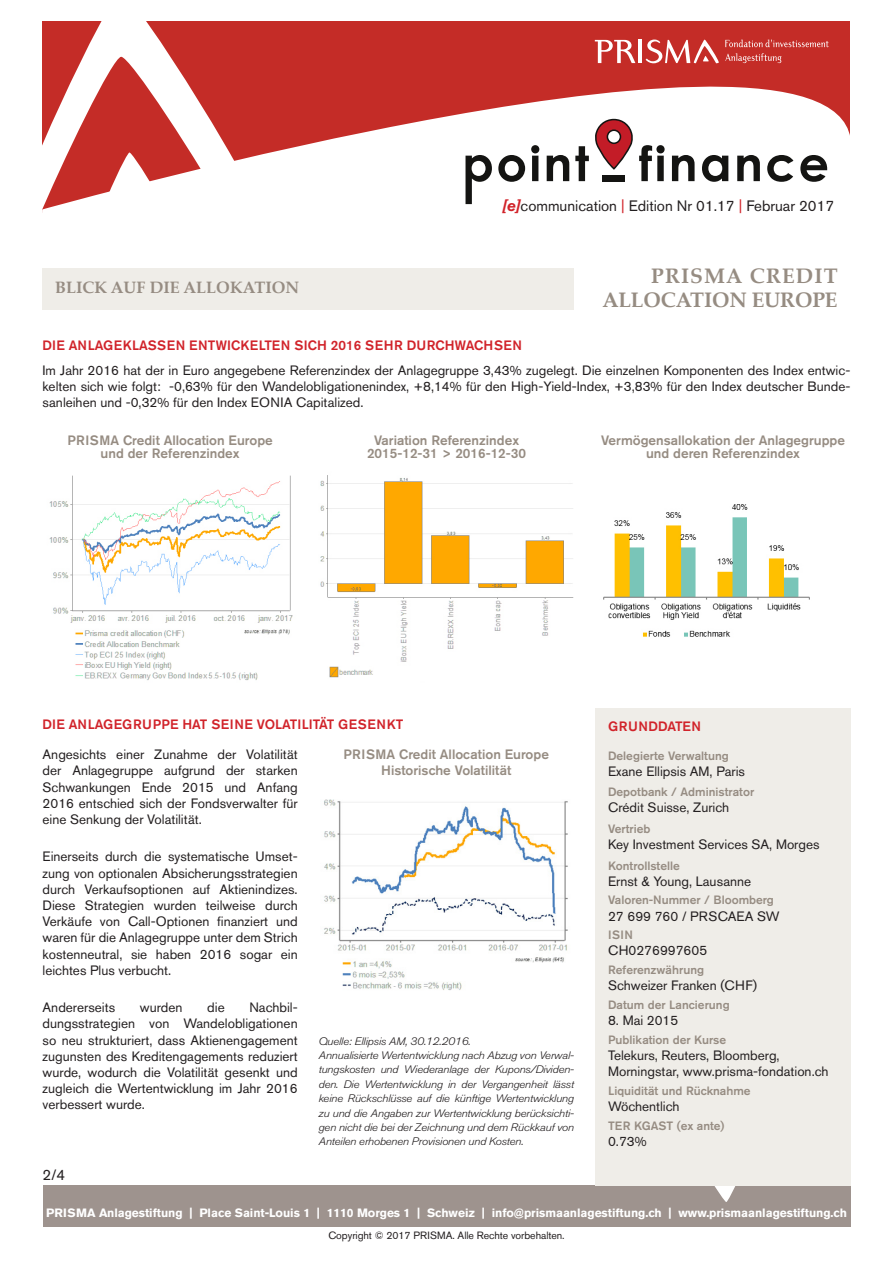
<style>
.page{position:relative;width:893px;height:1263px;background:#fff}
.page>*{position:absolute;margin:0;border:0;box-sizing:border-box;transform-origin:0 0}
.t1{font:700 21px/24px "Palatino Linotype";letter-spacing:-.01em;color:#968c82;text-align:right}
.t2{font:700 16.5px "Palatino Linotype";color:#968c82}
.t3{font:15px "Akzidenz Grotesk BE";color:#231f20}
._04A___Texte_noir{font:13.5px/16.2px "Akzidenz Grotesk BE";color:#231f20;text-align:justify}
.t4{font:500 13.5px/13.5px "Akzidenz Grotesk BE";color:#968c82;text-align:center}
._04A___Texte_noir-2{font:500 13.5px "Akzidenz Grotesk BE";letter-spacing:.02em;color:#d1232a}
._04A___Texte_noir-3{font:500 13.5px "Akzidenz Grotesk BE";letter-spacing:.04em;color:#d1232a}
._04A___Texte_noir-4{font:500 12px "Akzidenz Grotesk BE";color:#968c82}
.t5{font:700 12px "Akzidenz Grotesk BE";letter-spacing:-.005em;color:#fff}
.t6{font:italic 300 10.8px/14.4px "Akzidenz Grotesk BE";letter-spacing:-.025em;color:#231f20;text-align:justify;scale:1.11 1}
.t7{font:10.5px "Akzidenz Grotesk BE";letter-spacing:-.005em;color:#231f20}
.s1{font-weight:700;font-style:italic;color:#d1232a}
.s2{color:#d1232a}
</style>
<div class="page">
<div style="left:43px;top:1186px;width:807px;height:41px;background:#9e938e"></div>
<svg style="left:714px;top:1186px;width:22px;height:16px"></svg>
<img style="left:49px;top:475px;width:244px;height:206px">
<img style="left:320px;top:475px;width:254px;height:203px">
<img style="left:603px;top:504px;width:207px;height:133px">
<img style="left:324px;top:799px;width:244px;height:191px">
<div style="left:43px;top:268px;width:531px;height:42px;background:#efede8"></div>
<div style="left:595px;top:708px;width:255px;height:478px;background:#efede8"></div>
<svg style="left:43px;top:21px;width:807px;height:189px;fill:#c42c27"></svg>
<svg style="left:595px;top:40px;width:40px;height:23px"></svg>
<hr style="left:639px;top:40px;width:3px;height:23px;background:#fff">
<svg style="left:646px;top:39px;width:183px;height:24px"></svg>
<svg style="left:465px;top:155px;width:27px;height:49px"></svg>
<svg style="left:498px;top:155px;width:27px;height:27px"></svg>
<svg style="left:531px;top:145px;width:8px;height:36px"></svg>
<svg style="left:547px;top:155px;width:22px;height:26px"></svg>
<svg style="left:672px;top:155px;width:23px;height:26px"></svg>
<svg style="left:702px;top:155px;width:26px;height:27px"></svg>
<svg style="left:737px;top:155px;width:23px;height:26px"></svg>
<svg style="left:767px;top:155px;width:26px;height:27px"></svg>
<svg style="left:800px;top:155px;width:27px;height:27px"></svg>
<svg style="left:575px;top:119px;width:90px;height:62px"></svg>
<p class="t2" style="left:55px;top:275px;width:245px">BLICK AUF DIE ALLOKATION</p>
<p class="t3" style="left:503px;top:197px;width:333px"><span class="s1">[e]</span>communication <span class="s2">|</span> Edition Nr 01.17 <span class="s2">|</span> Februar 2017</p>
<h1 class="t1" style="left:602px;top:263px;width:237px">PRISMA CREDIT<br>ALLOCATION EUROPE</h1>
<p class="_04A___Texte_noir-2" style="left:42px;top:337px;width:481px">DIE ANLAGEKLASSEN ENTWICKELTEN SICH 2016 SEHR DURCHWACHSEN</p>
<p class="_04A___Texte_noir" style="left:42px;top:362px;width:809px">Im Jahr 2016 hat der in Euro angegebene Referenzindex der Anlagegruppe 3,43% zugelegt. Die einzelnen Komponenten des Index entwic&shy;kelten sich wie folgt: -0,63% für den Wandelobligationenindex, +8,14% für den High-Yield-Index, +3,83% für den Index deutscher Bunde&shy;sanleihen und -0,32% für den Index EONIA Capitalized.</p>
<p class="t4" style="left:67px;top:433px;width:207px">PRISMA Credit Allocation Europe</p>
<p class="t4" style="left:101px;top:446px;width:141px">und der Referenzindex</p>
<p class="t4" style="left:374px;top:433px;width:147px">Variation Referenzindex</p>
<p class="t4" style="left:367px;top:446px;width:160px">2015-12-31 &gt; 2016-12-30</p>
<p class="t4" style="left:601px;top:433px;width:245px">Vermögensallokation der Anlagegruppe und deren Referenzindex</p>
<p class="_04A___Texte_noir-2" style="left:42px;top:715px;width:362px">DIE ANLAGEGRUPPE HAT SEINE VOLATILITÄT GESENKT</p>
<p class="_04A___Texte_noir" style="left:43px;top:746px;width:257px">Angesichts einer Zunahme der Volatilität der Anlagegruppe aufgrund der starken Schwankungen Ende 2015 und Anfang 2016 entschied sich der Fondsverwalter für eine Senkung der Volatilität.</p>
<p class="_04A___Texte_noir" style="left:43px;top:848px;width:257px">Einerseits durch die systematische Umset&shy;zung von optionalen Absicherungsstrategien durch Verkaufsoptionen auf Aktienindizes.<br>Diese Strategien wurden teilweise durch Verkäufe von Call-Optionen finanziert und waren für die Anlagegruppe unter dem Strich kostenneutral, sie haben 2016 sogar ein leichtes Plus verbucht.</p>
<p class="_04A___Texte_noir" style="left:43px;top:999px;width:74px">Andererseits</p>
<p class="_04A___Texte_noir" style="left:140px;top:999px;width:44px">wurden</p>
<p class="_04A___Texte_noir" style="left:207px;top:999px;width:19px">die</p>
<p class="_04A___Texte_noir" style="left:43px;top:999px;width:257px;text-indent:207px">Nachbil&shy;dungsstrategien von Wandelobligationen so neu strukturiert, dass Aktienengagement zugunsten des Kreditengagements reduziert wurde, wodurch die Volatilität gesenkt und zugleich die Wertentwicklung im Jahr 2016 verbessert wurde.</p>
<p class="t3" style="left:43px;top:1166px;width:24px">2/4</p>
<p class="t4" style="left:343px;top:746px;width:207px;line-height:16.2px">PRISMA Credit Allocation Europe<br>Historische Volatilität</p>
<p class="t6" style="left:318px;top:1034px;width:139px">Quelle: Ellipsis AM, 30.12.2016.</p>
<p class="t6" style="left:318px;top:1048px;width:232px">Annualisierte Wertentwicklung nach Abzug von Verwal&shy;tungskosten und Wiederanlage der Kupons/Dividen&shy;den. Die Wertentwicklung in der Vergangenheit lässt keine Rückschlüsse auf die künftige Wertentwicklung zu und die Angaben zur Wertentwicklung berücksichti&shy;gen nicht die bei der Zeichnung und dem Rückkauf von Anteilen erhobenen Provisionen und Kosten.</p>
<p class="_04A___Texte_noir-3" style="left:608px;top:718px;width:95px">GRUNDDATEN</p>
<p class="_04A___Texte_noir-4" style="left:608px;top:748px;width:122px">Delegierte Verwaltung</p>
<p class="_04A___Texte_noir" style="left:608px;top:763px;width:138px">Exane Ellipsis AM, Paris</p>
<p class="_04A___Texte_noir-4" style="left:608px;top:785px;width:148px">Depotbank / Administrator</p>
<p class="_04A___Texte_noir" style="left:608px;top:799px;width:123px">Crédit Suisse, Zurich</p>
<p class="_04A___Texte_noir-4" style="left:608px;top:821px;width:44px">Vertrieb</p>
<p class="_04A___Texte_noir" style="left:608px;top:836px;width:213px">Key Investment Services SA, Morges</p>
<p class="_04A___Texte_noir-4" style="left:608px;top:858px;width:73px">Kontrollstelle</p>
<p class="_04A___Texte_noir" style="left:608px;top:873px;width:145px">Ernst &amp; Young, Lausanne</p>
<p class="_04A___Texte_noir-4" style="left:608px;top:893px;width:167px">Valoren-Nummer / Bloomberg</p>
<p class="_04A___Texte_noir" style="left:608px;top:908px;width:173px">27 699 760 / PRSCAEA SW</p>
<p class="_04A___Texte_noir-4" style="left:608px;top:928px;width:27px">ISIN</p>
<p class="_04A___Texte_noir" style="left:608px;top:942px;width:101px">CH0276997605</p>
<p class="_04A___Texte_noir-4" style="left:608px;top:962px;width:97px">Referenzwährung</p>
<p class="_04A___Texte_noir" style="left:608px;top:977px;width:151px">Schweizer Franken (CHF)</p>
<p class="_04A___Texte_noir-4" style="left:608px;top:997px;width:123px">Datum der Lancierung</p>
<p class="_04A___Texte_noir" style="left:608px;top:1012px;width:72px">8. Mai 2015</p>
<p class="_04A___Texte_noir-4" style="left:608px;top:1032px;width:120px">Publikation der Kurse</p>
<p class="_04A___Texte_noir" style="left:608px;top:1047px;width:222px">Telekurs, Reuters, Bloomberg,<br>Morningstar, www.prisma-fondation.ch</p>
<p class="_04A___Texte_noir-4" style="left:608px;top:1083px;width:144px">Liquidität und Rücknahme</p>
<p class="_04A___Texte_noir" style="left:608px;top:1098px;width:73px">Wöchentlich</p>
<p class="_04A___Texte_noir-4" style="left:608px;top:1118px;width:118px">TER KGAST (ex ante)</p>
<p class="_04A___Texte_noir" style="left:608px;top:1133px;width:40px">0.73%</p>
<p class="t5" style="left:46px;top:1206px;width:802px">PRISMA Anlagestiftung | Place Saint-Louis 1 | 1110 Morges 1 | Schweiz | info@prismaanlagestiftung.ch | www.prismaanlagestiftung.ch</p>
<p class="t7" style="left:328px;top:1228px;width:238px">Copyright © 2017 PRISMA. Alle Rechte vorbehalten.</p>
</div>
